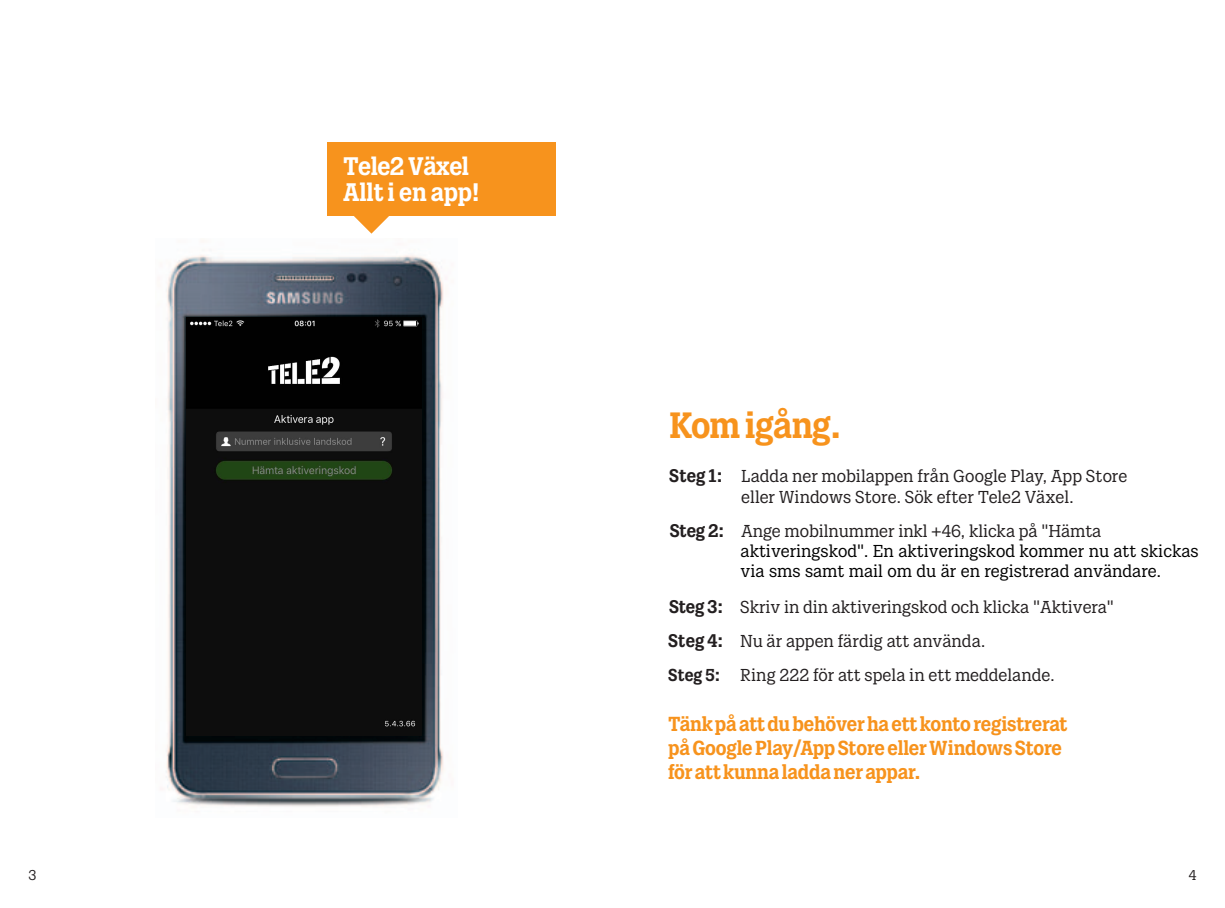
<style>
.page{position:relative;width:1225px;height:908px;background:#fff}
.page>*{position:absolute;margin:0;border:0;box-sizing:border-box;transform-origin:0 0}
.t1{font:700 36px "Tele 2 Slab";letter-spacing:-.015em;color:#f7931d}
.t2{font:700 25px/25.8px "Tele 2 Slab";letter-spacing:-.02em;color:#fff}
.t3{font:700 20px/24px "Tele 2 Slab";letter-spacing:-.01em;color:#f7931d}
.t4{font:17px/34.4px "Tele 2 Slab";letter-spacing:-.005em;color:#231f20}
.t5{font:17px/20.4px "Tele 2 Slab";color:#000}
.t6{font:14px "Tele 2 Slab";color:#231f20}
.s1{font-weight:700;font-size:18px}
.s2{font-weight:700}
</style>
<div class="page">
<div style="left:327px;top:142px;width:229px;height:73px;background:#f7931d"></div>
<svg style="left:351px;top:215px;width:40px;height:18px"></svg>
<img style="left:166px;top:255px;width:278px;height:552px">
<img style="left:186px;top:317px;width:235px;height:418px">
<h2 class="t2" style="left:343px;top:154px;width:138px">Tele2 Växel<br>Allt i en app!</h2>
<h1 class="t1" style="left:669px;top:404px;width:173px">Kom igång.</h1>
<p class="t4" style="left:741px;top:465px;width:387px;line-height:21px;text-indent:-72px"><span class="s1">Steg 1:</span> Ladda ner mobilappen från Google Play, App Store eller Windows Store. Sök efter Tele2 Växel.</p>
<p class="t4" style="left:670px;top:513px;width:433px"><span class="s1">Steg 2:</span> Ange mobilnummer inkl +46, klicka på "Hämta</p>
<p class="t5" style="left:740px;top:540px;width:459px">aktiveringskod". En aktiveringskod kommer nu att skickas via sms samt mail om du är en registrerad användare.</p>
<p class="t4" style="left:668px;top:589px;width:447px"><span class="s1">Steg 3:</span> Skriv in din aktiveringskod och klicka "Aktivera"<br><span class="s1">Steg 4:</span> Nu är appen färdig att använda.<br><span class="s2">Steg 5:</span> Ring 222 för att spela in ett meddelande.</p>
<p class="t3" style="left:668px;top:711px;width:401px">Tänk på att du behöver ha ett konto registrerat på Google Play/App Store eller Windows Store för att kunna ladda ner appar.</p>
<p class="t6" style="left:28px;top:866px;width:10px">3</p>
<p class="t6" style="left:1188px;top:866px;width:10px">4</p>
</div>
